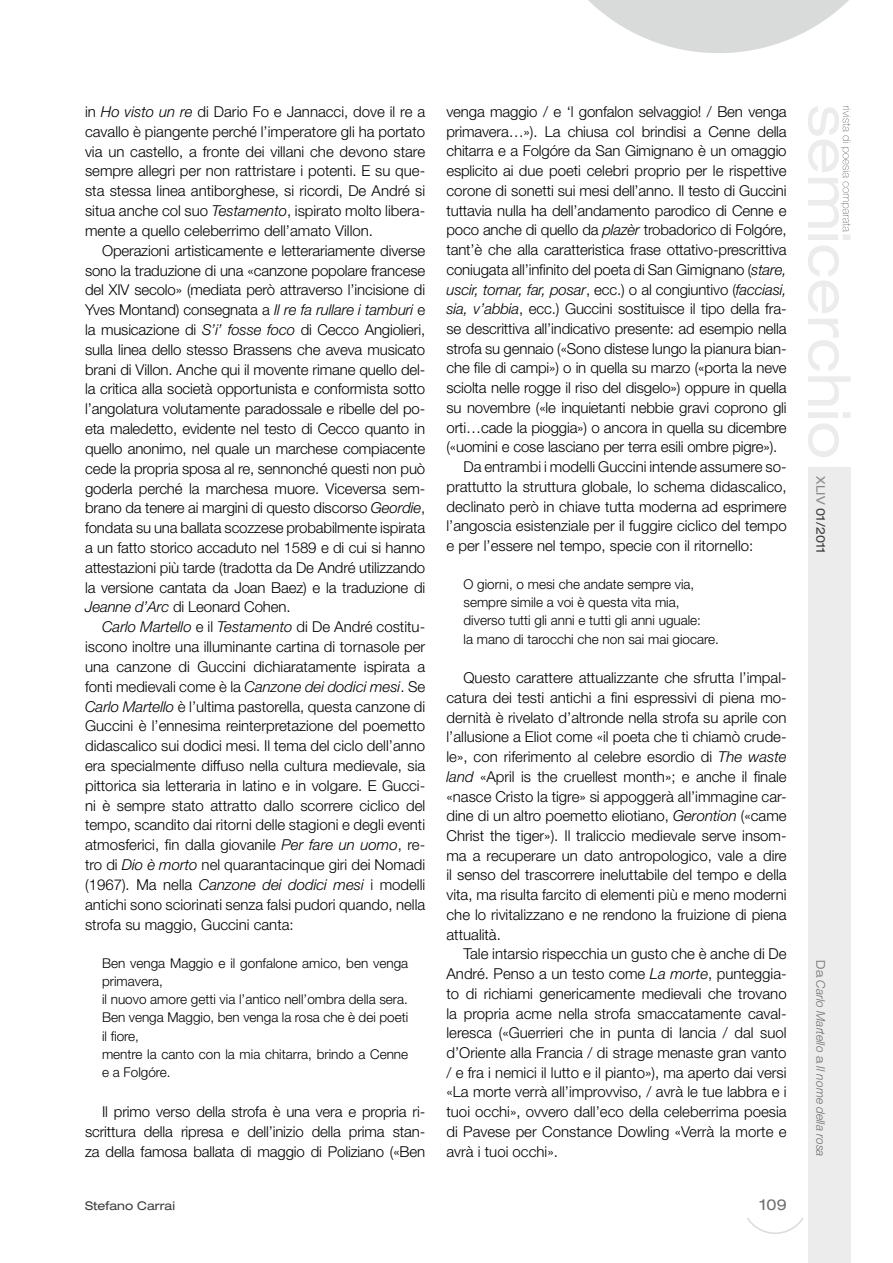
<style>
.page{position:relative;width:893px;height:1263px;background:#fff}
.page>*{position:absolute;margin:0;border:0;box-sizing:border-box;transform-origin:0 0}
.t1{font:300 15px/19.8px "Helvetica Neue LT Std";letter-spacing:-.01em;color:#000;text-align:justify}
.t2{font:italic 300 15px "Helvetica Neue LT Std";letter-spacing:-.01em;color:#000}
.t3{font:expanded 15px "Helvetica Neue LT Std";color:#6e6e6e}
.t4{font:300 13.5px/18.3px "Helvetica Neue LT Std";color:#000}
.t5{font:italic 300 12px "Helvetica Neue LT Std";letter-spacing:-.005em;color:#6e6e6e}
.t6{font:expanded 12px "Helvetica Neue LT Std";color:#3a3a39}
.s1{font-style:italic}
.s2{font-style:normal}
.s3{color:#868786}
.s4{font-style:normal;font-stretch:expanded}
</style>
<div class="page">
<svg style="left:588px;top:0;width:261px;height:53px"></svg>
<div style="left:808px;top:468px;width:42px;height:795px;background:#ececec"></div>
<svg style="left:808px;top:106px;width:42px;height:351px"></svg>
<p class="t1" style="left:85px;top:101px;width:342px">in <span class="s1">Ho visto un re</span> di Dario Fo e Jannacci, dove il re a cavallo è piangente perché l’imperatore gli ha portato via un castello, a fronte dei villani che devono stare sempre allegri per non rattristare i potenti. E su que&shy;sta stessa linea antiborghese, si ricordi, De André si situa anche col suo <span class="s1">Testamento</span>, ispirato molto libera&shy;mente a quello celeberrimo dell’amato Villon.</p>
<p class="t1" style="left:85px;top:240px;width:342px;text-indent:17px">Operazioni artisticamente e letterariamente diverse sono la traduzione di una «canzone popolare francese del XIV secolo» (mediata però attraverso l’incisione di Yves Montand) consegnata a <span class="s1">Il re fa rullare i tamburi</span> e la musicazione di <span class="s1">S’i’ fosse foco</span> di Cecco Angiolieri, sulla linea dello stesso Brassens che aveva musicato brani di Villon. Anche qui il movente rimane quello del&shy;la critica alla società opportunista e conformista sotto l’angolatura volutamente paradossale e ribelle del po&shy;eta maledetto, evidente nel testo di Cecco quanto in quello anonimo, nel quale un marchese compiacente cede la propria sposa al re, sennonché questi non può goderla perché la marchesa muore. Viceversa sem&shy;brano da tenere ai margini di questo discorso <span class="s1">Geordie</span>, fondata su una ballata scozzese probabilmente ispirata a un fatto storico accaduto nel 1589 e di cui si hanno attestazioni più tarde (tradotta da De André utilizzando la versione cantata da Joan Baez) e la traduzione di <span class="s1">Jeanne d’Arc</span> di Leonard Cohen.</p>
<p class="t1" style="left:85px;top:617px;width:342px;text-indent:17px"><span class="s1">Carlo Martello</span> e il <span class="s1">Testamento</span> di De André costitu&shy;iscono inoltre una illuminante cartina di tornasole per una canzone di Guccini dichiaratamente ispirata a fonti medievali come è la <span class="s1">Canzone dei dodici mesi</span>. Se <span class="s1">Carlo Martello</span> è l’ultima pastorella, questa canzone di Guccini è l’ennesima reinterpretazione del poemetto didascalico sui dodici mesi. Il tema del ciclo dell’anno era specialmente diffuso nella cultura medievale, sia pittorica sia letteraria in latino e in volgare. E Gucci&shy;ni è sempre stato attratto dallo scorrere ciclico del tempo, scandito dai ritorni delle stagioni e degli eventi atmosferici, fin dalla giovanile <span class="s1">Per fare un uomo</span>, re&shy;tro di <span class="s1">Dio è morto</span> nel quarantacinque giri dei Nomadi (1967). Ma nella <span class="s1">Canzone dei dodici mesi</span> i modelli antichi sono sciorinati senza falsi pudori quando, nella strofa su maggio, Guccini canta:</p>
<p class="t4" style="left:102px;top:953px;width:308px">Ben venga Maggio e il gonfalone amico, ben venga primavera,<br>il nuovo amore getti via l’antico nell’ombra della sera.<br>Ben venga Maggio, ben venga la rosa che è dei poeti il fiore,<br>mentre la canto con la mia chitarra, brindo a Cenne e a Folgóre.</p>
<p class="t1" style="left:85px;top:1101px;width:342px;text-indent:17px">Il primo verso della strofa è una vera e propria ri&shy;scrittura della ripresa e dell’inizio della prima stan&shy;za della famosa ballata di maggio di Poliziano («Ben</p>
<p class="t6" style="left:85px;top:1198px;width:91px">Stefano Carrai</p>
<p class="t1" style="left:446px;top:101px;width:342px">venga maggio / e ‘l gonfalon selvaggio! / Ben venga</p>
<p class="t1" style="left:446px;top:121px;width:342px">primavera…»). La chiusa col brindisi a Cenne della</p>
<p class="t1" style="left:446px;top:141px;width:342px">chitarra e a Folgóre da San Gimignano è un omaggio</p>
<p class="t1" style="left:446px;top:161px;width:342px">esplicito ai due poeti celebri proprio per le rispettive</p>
<p class="t1" style="left:446px;top:180px;width:342px">corone di sonetti sui mesi dell’anno. Il testo di Guccini</p>
<p class="t1" style="left:446px;top:200px;width:342px">tuttavia nulla ha dell’andamento parodico di Cenne e</p>
<p class="t1" style="left:446px;top:220px;width:342px">poco anche di quello da <span class="s1">plazèr</span> trobadorico di Folgóre,</p>
<p class="t1" style="left:446px;top:240px;width:342px">tant’è che alla caratteristica frase ottativo-prescrittiva</p>
<p class="t1" style="left:446px;top:259px;width:342px">coniugata all’infinito del poeta di San Gimignano (<span class="s1">stare,</span></p>
<p class="t2" style="left:446px;top:280px;width:342px">uscir, tornar, far, posar<span class="s2">, ecc.) o al congiuntivo (</span>facciasi,</p>
<p class="t1" style="left:446px;top:299px;width:342px"><span class="s1">sia, v’abbia</span>, ecc.) Guccini sostituisce il tipo della fra-</p>
<p class="t1" style="left:446px;top:318px;width:342px">se descrittiva all’indicativo presente: ad esempio nella</p>
<p class="t1" style="left:446px;top:338px;width:342px">strofa su gennaio («Sono distese lungo la pianura bian-</p>
<p class="t1" style="left:446px;top:358px;width:342px">che file di campi») o in quella su marzo («porta la neve</p>
<p class="t1" style="left:446px;top:378px;width:342px">sciolta nelle rogge il riso del disgelo») oppure in quella</p>
<p class="t1" style="left:446px;top:397px;width:342px">su novembre («le inquietanti nebbie gravi coprono gli</p>
<p class="t1" style="left:446px;top:417px;width:342px">orti…cade la pioggia») o ancora in quella su dicembre</p>
<p class="t1" style="left:446px;top:437px;width:332px">(«uomini e cose lasciano per terra esili ombre pigre»).</p>
<p class="t1" style="left:463px;top:457px;width:325px">Da entrambi i modelli Guccini intende assumere so-</p>
<p class="t1" style="left:446px;top:476px;width:342px">prattutto la struttura globale, lo schema didascalico,</p>
<p class="t1" style="left:446px;top:496px;width:342px">declinato però in chiave tutta moderna ad esprimere</p>
<p class="t1" style="left:446px;top:516px;width:342px">l’angoscia esistenziale per il fuggire ciclico del tempo</p>
<p class="t1" style="left:446px;top:535px;width:308px">e per l’essere nel tempo, specie con il ritornello:</p>
<p class="t4" style="left:463px;top:575px;width:257px">O giorni, o mesi che andate sempre via, sempre simile a voi è questa vita mia, diverso tutti gli anni e tutti gli anni uguale:<br>la mano di tarocchi che non sai mai giocare.</p>
<p class="t1" style="left:446px;top:668px;width:342px;text-indent:17px">Questo carattere attualizzante che sfrutta l’impal&shy;catura dei testi antichi a fini espressivi di piena mo&shy;dernità è rivelato d’altronde nella strofa su aprile con l’allusione a Eliot come «il poeta che ti chiamò crude&shy;le», con riferimento al celebre esordio di <span class="s1">The waste land</span> «April is the cruellest month»; e anche il finale «nasce Cristo la tigre» si appoggerà all’immagine car&shy;dine di un altro poemetto eliotiano, <span class="s1">Gerontion</span> («came Christ the tiger»). Il traliccio medievale serve insom&shy;ma a recuperare un dato antropologico, vale a dire il senso del trascorrere ineluttabile del tempo e della vita, ma risulta farcito di elementi più e meno moderni che lo rivitalizzano e ne rendono la fruizione di piena attualità.</p>
<p class="t1" style="left:446px;top:944px;width:342px;text-indent:17px">Tale intarsio rispecchia un gusto che è anche di De André. Penso a un testo come <span class="s1">La morte</span>, punteggia&shy;to di richiami genericamente medievali che trovano la propria acme nella strofa smaccatamente caval&shy;leresca («Guerrieri che in punta di lancia / dal suol d’Oriente alla Francia / di strage menaste gran vanto / e fra i nemici il lutto e il pianto»), ma aperto dai versi «La morte verrà all’improvviso, / avrà le tue labbra e i tuoi occhi», ovvero dall’eco della celeberrima poesia di Pavese per Constance Dowling «Verrà la morte e avrà i tuoi occhi».</p>
<p class="t3" style="left:760px;top:1195px;width:28px">109</p>
<p class="t6" style="left:828px;top:476px;width:79px;rotate:90deg"><span class="s3">XLIV</span> 01/2011</p>
<p class="t5" style="left:828px;top:960px;width:198px;rotate:90deg"><span class="s4">Da</span> Carlo Martello <span class="s4">a</span> Il nome della rosa</p>
</div>
